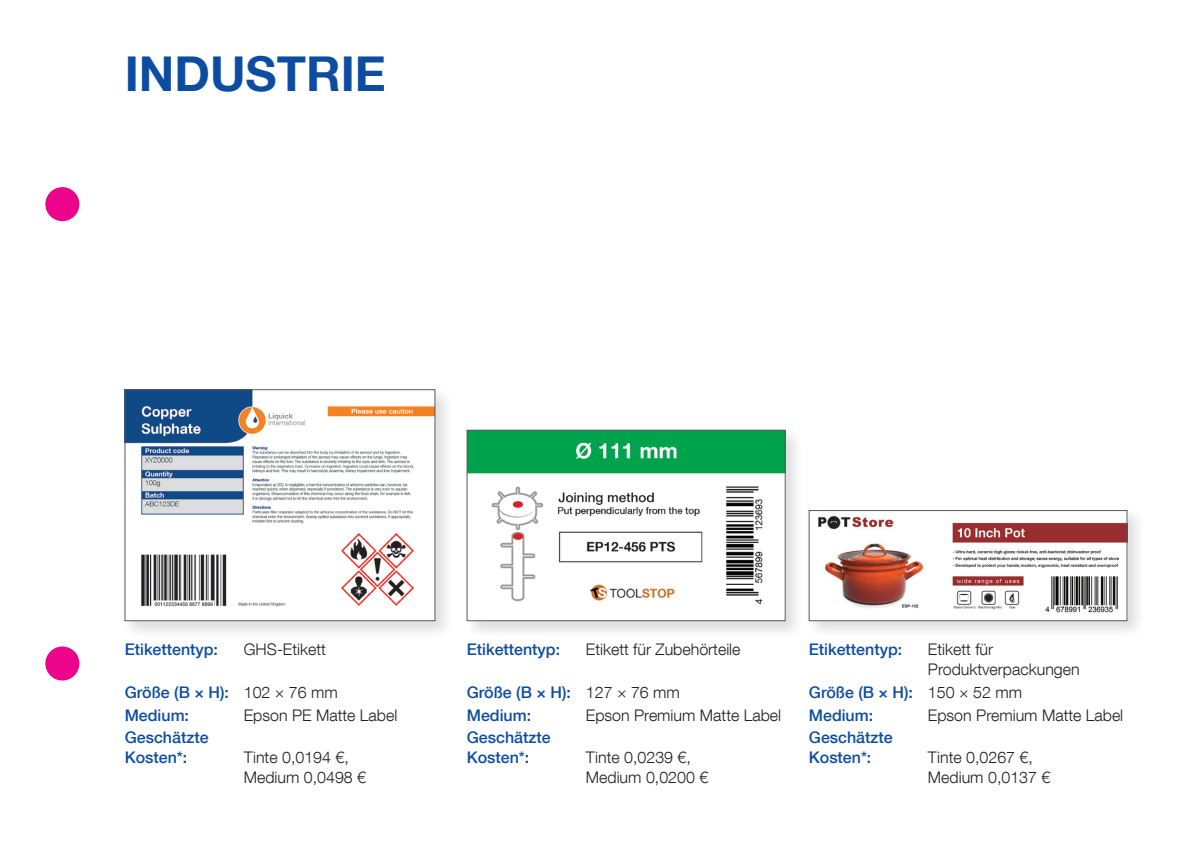
<style>
.page{position:relative;width:1202px;height:862px;background:#fff}
.page>*{position:absolute;margin:0;border:0;box-sizing:border-box;transform-origin:0 0}
.t1{font:700 48px "Helvetica Neue LT Com";color:#0d4da1}
.t2{font:300 16px/20px "Helvetica Neue LT Com";color:#231f20}
.t3{font:500 16px/20px "Helvetica Neue LT Com";color:#0d4da1}
</style>
<div class="page">
<div style="left:122px;top:386px;width:332px;height:254px;background:#231f20;opacity:.15"></div>
<img style="left:127px;top:391px;width:306px;height:228px">
<div style="left:125px;top:389px;width:310px;height:232px;border:1px solid #57585a"></div>
<div style="left:464px;top:427px;width:340px;height:213px;background:#231f20;opacity:.15"></div>
<img style="left:469px;top:432px;width:314px;height:187px">
<div style="left:467px;top:430px;width:318px;height:191px;border:1px solid #57585a"></div>
<div style="left:806px;top:507px;width:340px;height:133px;background:#231f20;opacity:.15"></div>
<img style="left:811px;top:512px;width:314px;height:107px">
<div style="left:809px;top:510px;width:318px;height:111px;border:1px solid #57585a"></div>
<div style="left:45px;top:187px;width:34px;height:34px;background:#ed028c;border-radius:50%"></div>
<div style="left:45px;top:646px;width:34px;height:34px;background:#ed028c;border-radius:50%"></div>
<p class="t1" style="left:125px;top:44px;width:263px">INDUSTRIE</p>
<p class="t3" style="left:125px;top:639px;width:95px">Etikettentyp:</p>
<p class="t2" style="left:244px;top:639px;width:84px">GHS-Etikett</p>
<p class="t3" style="left:467px;top:639px;width:95px">Etikettentyp:</p>
<p class="t2" style="left:586px;top:639px;width:156px">Etikett für Zubehörteile</p>
<p class="t3" style="left:809px;top:639px;width:95px">Etikettentyp:</p>
<p class="t2" style="left:928px;top:639px;width:153px">Etikett für<br>Produktverpackungen</p>
<p class="t3" style="left:125px;top:682px;width:106px">Größe (B × H):</p>
<p class="t2" style="left:244px;top:682px;width:96px">102 × 76 mm</p>
<p class="t3" style="left:467px;top:682px;width:106px">Größe (B × H):</p>
<p class="t2" style="left:586px;top:682px;width:96px">127 × 76 mm</p>
<p class="t3" style="left:809px;top:682px;width:106px">Größe (B × H):</p>
<p class="t2" style="left:928px;top:682px;width:96px">150 × 52 mm</p>
<p class="t3" style="left:125px;top:705px;width:66px">Medium:</p>
<p class="t2" style="left:244px;top:704px;width:155px">Epson PE Matte Label</p>
<p class="t3" style="left:467px;top:705px;width:66px">Medium:</p>
<p class="t2" style="left:586px;top:704px;width:197px">Epson Premium Matte Label</p>
<p class="t3" style="left:809px;top:705px;width:66px">Medium:</p>
<p class="t2" style="left:928px;top:704px;width:197px">Epson Premium Matte Label</p>
<p class="t3" style="left:125px;top:727px;width:85px">Geschätzte<br>Kosten*:</p>
<p class="t3" style="left:467px;top:727px;width:85px">Geschätzte<br>Kosten*:</p>
<p class="t3" style="left:809px;top:727px;width:85px">Geschätzte<br>Kosten*:</p>
<p class="t2" style="left:244px;top:747px;width:124px">Tinte 0,0194 €,<br>Medium 0,0498 €</p>
<p class="t2" style="left:586px;top:747px;width:124px">Tinte 0,0239 €,<br>Medium 0,0200 €</p>
<p class="t2" style="left:928px;top:747px;width:124px">Tinte 0,0267 €,<br>Medium 0,0137 €</p>
</div>
